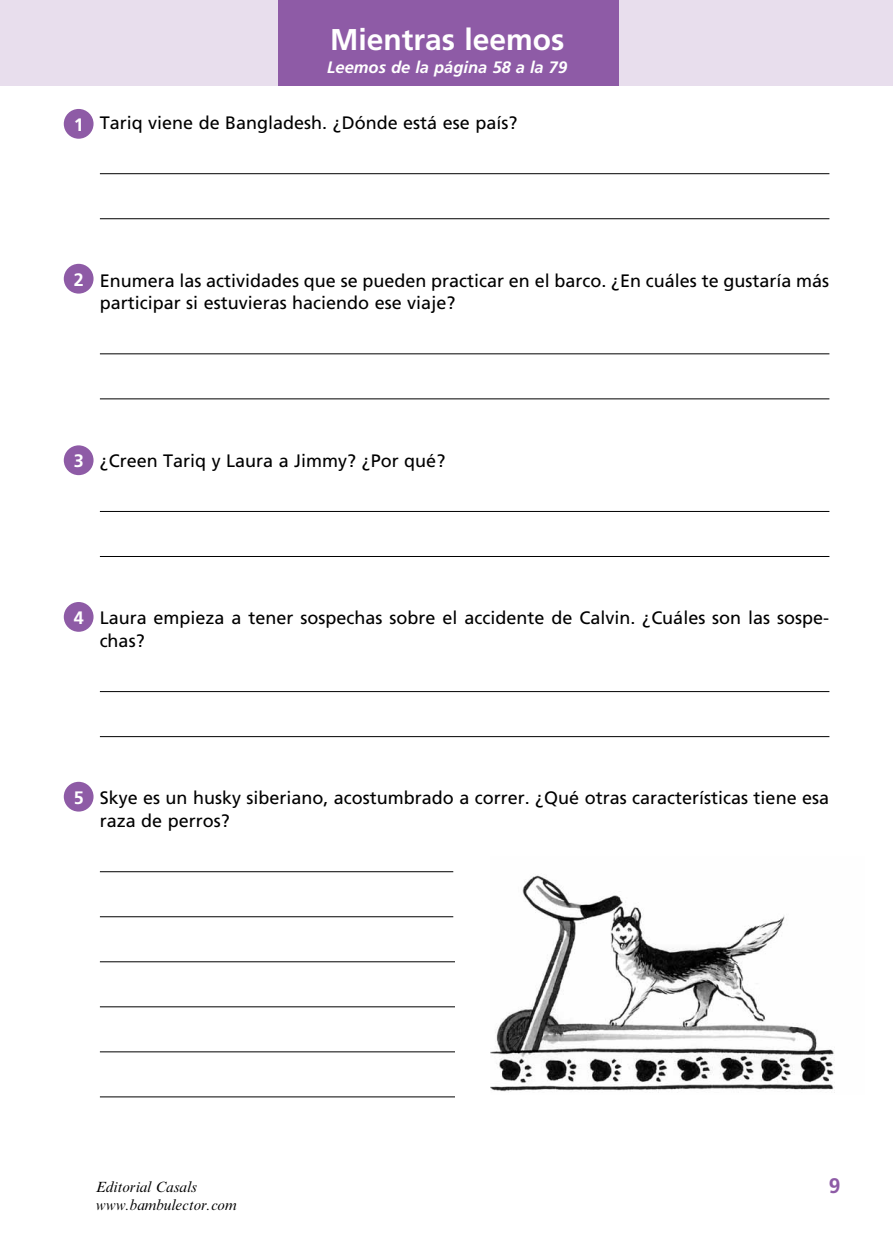
<style>
.page{position:relative;width:893px;height:1234px;background:#fff}
.page>*{position:absolute;margin:0;border:0;box-sizing:border-box;transform-origin:0 0}
.t1{font:700 30px "Frutiger";color:#fff}
.t2{font:700 21px "Frutiger";color:#8e5ba6}
.t3{font:18px/22.5px "Frutiger LT Std";color:#000}
.t4{font:700 18px "Frutiger";color:#fff}
.t5{font:italic 700 16.5px "Frutiger";color:#fff}
.t6{font:italic 15px "Times New Roman MT Std";color:#000}
</style>
<div class="page">
<div style="left:0;top:0;width:893px;height:85px;background:#e8deed"></div>
<hr style="left:100px;top:173px;width:729px;height:1px;background:#000">
<hr style="left:100px;top:218px;width:729px;height:1px;background:#000">
<hr style="left:100px;top:353px;width:729px;height:1px;background:#000">
<hr style="left:100px;top:398px;width:729px;height:1px;background:#000">
<hr style="left:100px;top:511px;width:729px;height:1px;background:#000">
<hr style="left:100px;top:556px;width:729px;height:1px;background:#000">
<hr style="left:100px;top:691px;width:729px;height:1px;background:#000">
<hr style="left:100px;top:736px;width:729px;height:1px;background:#000">
<hr style="left:100px;top:871px;width:353px;height:1px;background:#000">
<hr style="left:100px;top:916px;width:353px;height:1px;background:#000">
<hr style="left:100px;top:961px;width:355px;height:1px;background:#000">
<hr style="left:100px;top:1006px;width:355px;height:1px;background:#000">
<hr style="left:100px;top:1051px;width:355px;height:1px;background:#000">
<hr style="left:100px;top:1096px;width:355px;height:1px;background:#000">
<div style="left:64px;top:109px;width:30px;height:30px;background:#8e5ba6;border-radius:50%"></div>
<div style="left:64px;top:264px;width:30px;height:29px;background:#8e5ba6;border-radius:50%"></div>
<div style="left:64px;top:445px;width:30px;height:30px;background:#8e5ba6;border-radius:50%"></div>
<div style="left:64px;top:602px;width:30px;height:29px;background:#8e5ba6;border-radius:50%"></div>
<div style="left:278px;top:0;width:340px;height:85px;background:#8e5ba6"></div>
<div style="left:64px;top:781px;width:30px;height:30px;background:#8e5ba6;border-radius:50%"></div>
<img style="left:491px;top:875px;width:344px;height:218px">
<p class="t4" style="left:74px;top:114px;width:12px">1</p>
<h1 class="t1" style="left:330px;top:22px;width:236px">Mientras leemos</h1>
<p class="t5" style="left:327px;top:57px;width:241px">Leemos de la página 58 a la 79</p>
<p class="t3" style="left:100px;top:111px;width:419px">Tariq viene de Bangladesh. ¿Dónde está ese país?</p>
<p class="t4" style="left:74px;top:269px;width:12px">2</p>
<p class="t3" style="left:100px;top:269px;width:731px">Enumera las actividades que se pueden practicar en el barco. ¿En cuáles te gustaría más participar si estuvieras haciendo ese viaje?</p>
<p class="t4" style="left:74px;top:450px;width:12px">3</p>
<p class="t3" style="left:100px;top:449px;width:347px">¿Creen Tariq y Laura a Jimmy? ¿Por qué?</p>
<p class="t4" style="left:74px;top:607px;width:12px">4</p>
<p class="t3" style="left:100px;top:606px;width:731px">Laura empieza a tener sospechas sobre el accidente de Calvin. ¿Cuáles son las sospe&shy;chas?</p>
<p class="t4" style="left:74px;top:786px;width:12px">5</p>
<p class="t3" style="left:100px;top:786px;width:731px">Skye es un husky siberiano, acostumbrado a correr. ¿Qué otras características tiene esa raza de perros?</p>
<p class="t6" style="left:96px;top:1177px;width:102px">Editorial Casals</p>
<p class="t2" style="left:829px;top:1173px;width:13px">9</p>
<p class="t6" style="left:96px;top:1195px;width:142px">www.bambulector.com</p>
</div>
